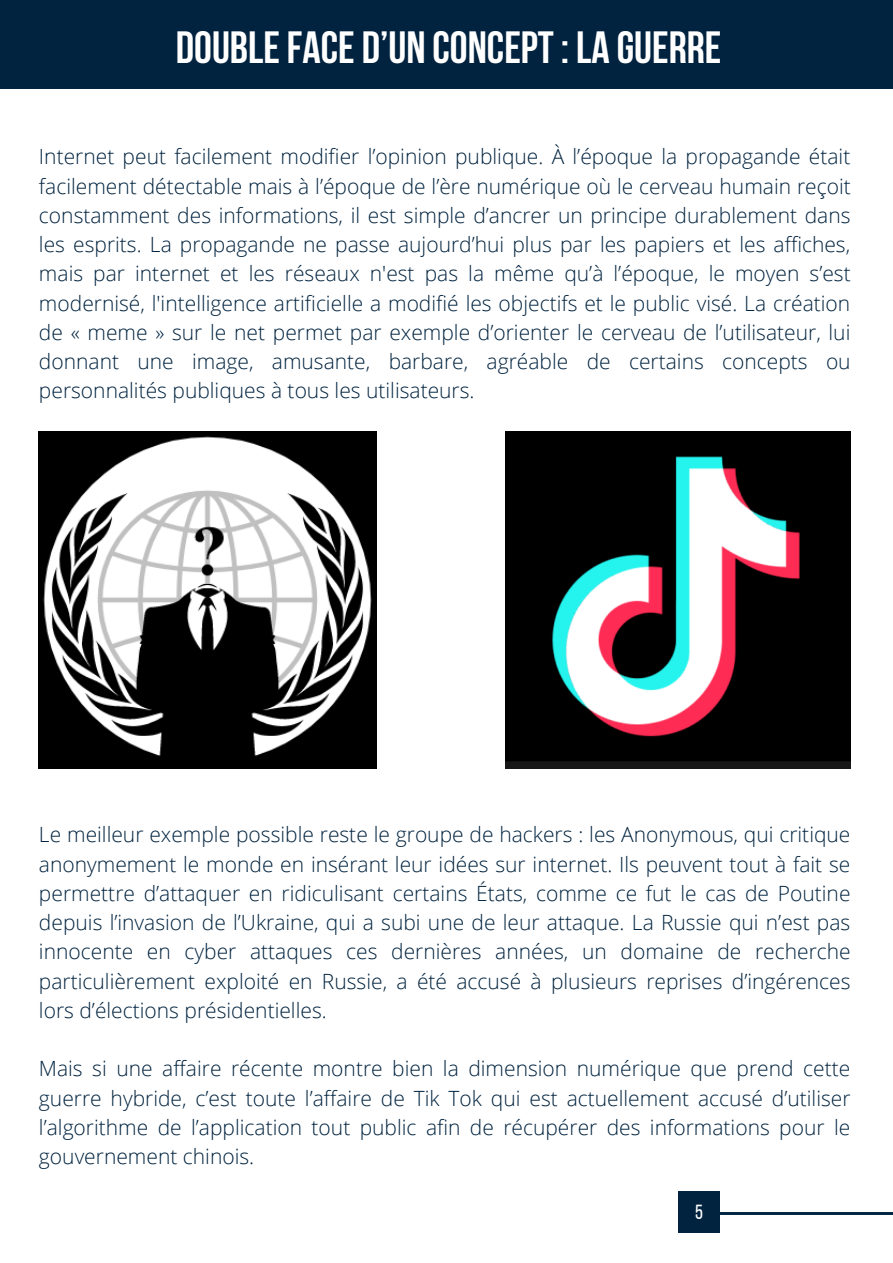
<style>
.page{position:relative;width:893px;height:1263px;background:#fff}
.page>*{position:absolute;margin:0;border:0;box-sizing:border-box;transform-origin:0 0}
.t1{font:700 45px "Bebas Neue";color:#fff}
.t2{font:300 21px/29.2px "Open Sans";color:#01233f;text-align:justify}
.t3{font:20.33px "Bebas Neue";color:#fff}
</style>
<div class="page">
<div style="left:0;top:0;width:893px;height:88px;background:#01233f"></div>
<svg style="left:720px;top:1212px;width:173px;height:3px"></svg>
<div style="left:678px;top:1191px;width:42px;height:42px;background:#01233f"></div>
<img style="left:505px;top:431px;width:346px;height:338px">
<img style="left:39px;top:431px;width:337px;height:338px">
<h1 class="t1" style="left:176px;top:29px;width:547px">DOUBLEFACE D’UN CONCEPT: LA GUERRE</h1>
<p class="t2" style="left:39px;top:142px;width:813px">Internet peut facilement modifier l’opinion publique. À l’époque la propagande était facilement détectable mais à l’époque de l’ère numérique où le cerveau humain reçoit constamment des informations, il est simple d’ancrer un principe durablement dans les esprits. La propagande ne passe aujourd’hui plus par les papiers et les affiches, mais par internet et les réseaux n'est pas la même qu’à l’époque, le moyen s’est modernisé, l'intelligence artificielle a modifié les objectifs et le public visé. La création de « meme » sur le net permet par exemple d’orienter le cerveau de l’utilisateur, lui donnant une image, amusante, barbare, agréable de certains concepts ou personnalités publiques à tous les utilisateurs.</p>
<p class="t2" style="left:39px;top:819px;width:813px">Le meilleur exemple possible reste le groupe de hackers : les Anonymous, qui critique anonymement le monde en insérant leur idées sur internet. Ils peuvent tout à fait se permettre d’attaquer en ridiculisant certains États, comme ce fut le cas de Poutine depuis l’invasion de l’Ukraine, qui a subi une de leur attaque. La Russie qui n’est pas innocente en cyber attaques ces dernières années, un domaine de recherche particulièrement exploité en Russie, a été accusé à plusieurs reprises d’ingérences lors d’élections présidentielles.</p>
<p class="t2" style="left:39px;top:1053px;width:813px">Mais si une affaire récente montre bien la dimension numérique que prend cette guerre hybride, c’est toute l’affaire de Tik Tok qui est actuellement accusé d’utiliser l’algorithme de l’application tout public afin de récupérer des informations pour le gouvernement chinois.</p>
<p class="t3" style="left:695px;top:1203px;width:9px">5</p>
</div>
